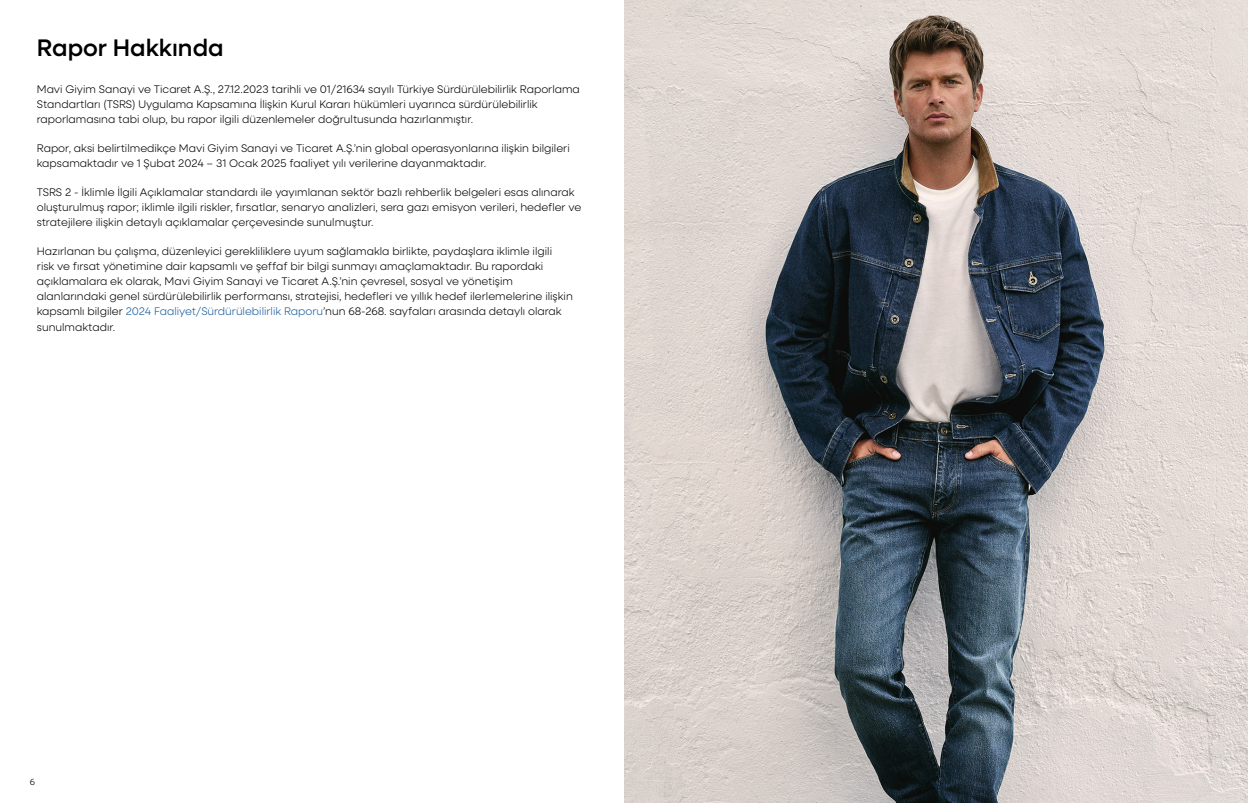
<style>
.page{position:relative;width:1248px;height:803px;background:#fff}
.page>*{position:absolute;margin:0;border:0;box-sizing:border-box;transform-origin:0 0}
.t1{font:500 24px "Neulis Sans";color:#000}
.t2{font:300 11px/15px "Neulis Sans";color:#000}
.t3{font:300 9px "Neulis Sans";color:#000}
.s1{color:#175d9e}
</style>
<div class="page">
<img style="left:624px;top:0;width:623px;height:802px">
<h1 class="t1" style="left:37px;top:30px;width:188px">Rapor Hakkında</h1>
<p class="t2" style="left:37px;top:81px;width:544px">Mavi Giyim Sanayi ve Ticaret A.Ş., 27.12.2023 tarihli ve 01/21634 sayılı Türkiye Sürdürülebilirlik Raporlama<br>Standartları (TSRS) Uygulama Kapsamına İlişkin Kurul Kararı hükümleri uyarınca sürdürülebilirlik raporlamasına tabi olup, bu rapor ilgili düzenlemeler doğrultusunda hazırlanmıştır.</p>
<p class="t2" style="left:37px;top:140px;width:534px">Rapor, aksi belirtilmedikçe Mavi Giyim Sanayi ve Ticaret A.Ş.’nin global operasyonlarına ilişkin bilgileri kapsamaktadır ve 1 Şubat 2024 – 31 Ocak 2025 faaliyet yılı verilerine dayanmaktadır.</p>
<p class="t2" style="left:37px;top:184px;width:546px">TSRS 2 - İklimle İlgili Açıklamalar standardı ile yayımlanan sektör bazlı rehberlik belgeleri esas alınarak oluşturulmuş rapor; iklimle ilgili riskler, fırsatlar, senaryo analizleri, sera gazı emisyon verileri, hedefler ve stratejilere ilişkin detaylı açıklamalar çerçevesinde sunulmuştur.</p>
<p class="t2" style="left:37px;top:243px;width:537px">Hazırlanan bu çalışma, düzenleyici gerekliliklere uyum sağlamakla birlikte, paydaşlara iklimle ilgili<br>risk ve fırsat yönetimine dair kapsamlı ve şeffaf bir bilgi sunmayı amaçlamaktadır. Bu rapordaki açıklamalara ek olarak, Mavi Giyim Sanayi ve Ticaret A.Ş.’nin çevresel, sosyal ve yönetişim alanlarındaki genel sürdürülebilirlik performansı, stratejisi, hedefleri ve yıllık hedef ilerlemelerine ilişkin kapsamlı bilgiler <span class="s1">2024 Faaliyet/Sürdürülebilirlik Raporu</span>’nun 68-268. sayfaları arasında detaylı olarak sunulmaktadır.</p>
<p class="t3" style="left:30px;top:775px;width:7px">6</p>
</div>
